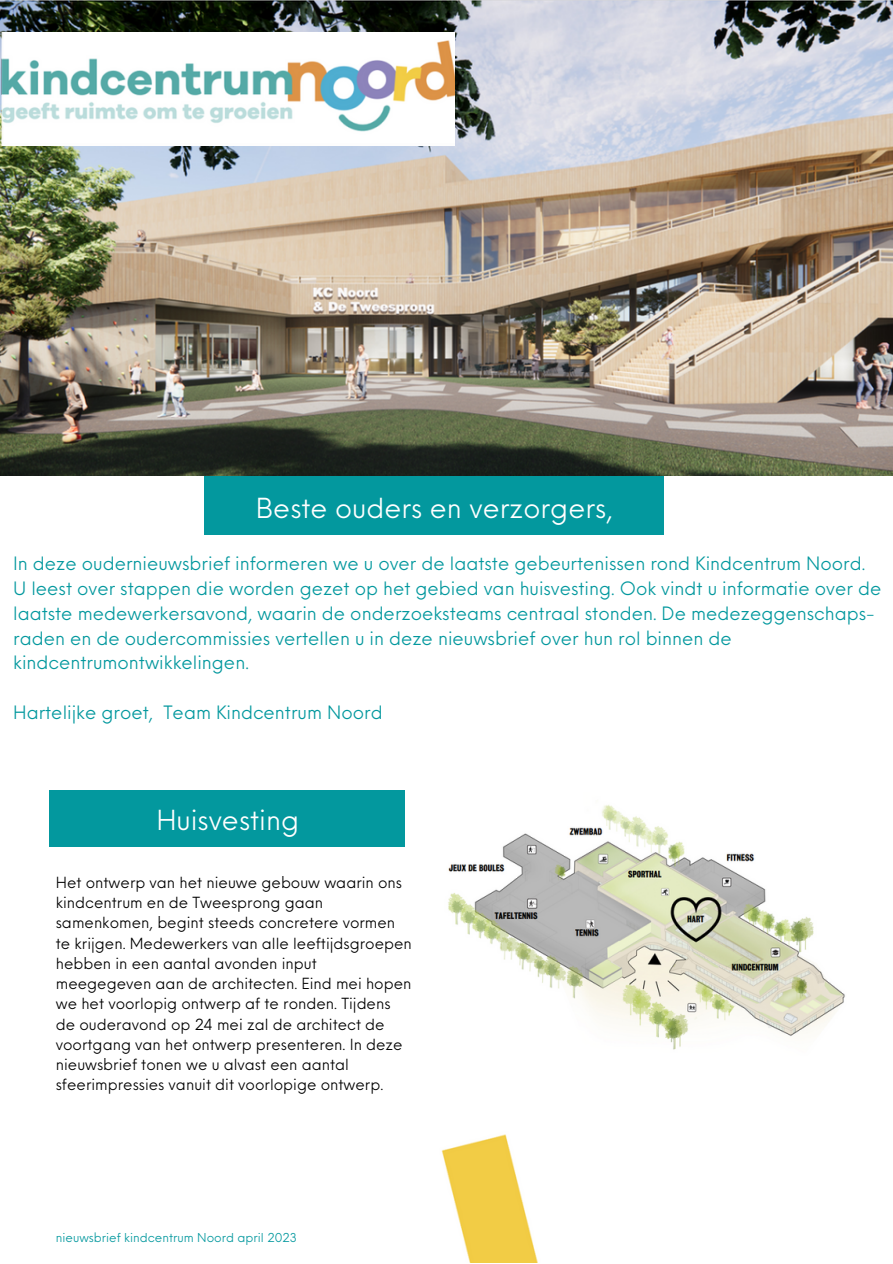
<style>
.page{position:relative;width:893px;height:1264px;background:#fff}
.page>*{position:absolute;margin:0;border:0;box-sizing:border-box;transform-origin:0 0}
.t1{font:27px "Neue Einstellung";color:#fff}
.t2{font:18px/24.8px "Neue Einstellung";color:#03989e}
.t3{font:15px/20.2px "Neue Einstellung";color:#000}
.t4{font:12px "Neue Einstellung";color:#03989e}
</style>
<div class="page">
<img style="left:0;top:475px;width:889px;height:787px">
<img style="left:0;top:0;width:892px;height:475px">
<img style="left:0;top:32px;width:454px;height:114px">
<div style="left:205px;top:476px;width:459px;height:59px;background:#03989e"></div>
<div style="left:49px;top:789px;width:356px;height:58px;background:#03989e"></div>
<img style="left:434px;top:789px;width:418px;height:266px">
<h1 class="t1" style="left:256px;top:484px;width:358px">Beste ouders en verzorgers,</h1>
<p class="t2" style="left:13px;top:549px;width:869px">In deze oudernieuwsbrief informeren we u over de laatste gebeurtenissen rond Kindcentrum Noord.<br>U leest over stappen die worden gezet op het gebied van huisvesting. Ook vindt u informatie over de laatste medewerkersavond, waarin de onderzoeksteams centraal stonden. De medezeggenschaps&shy;raden en de oudercommissies vertellen u in deze nieuwsbrief over hun rol binnen de kindcentrumontwikkelingen.</p>
<p class="t2" style="left:13px;top:698px;width:371px">Hartelijke groet, Team Kindcentrum Noord</p>
<h1 class="t1" style="left:156px;top:796px;width:144px">Huisvesting</h1>
<p class="t3" style="left:56px;top:870px;width:357px">Het ontwerp van het nieuwe gebouw waarin ons kindcentrum en de Tweesprong gaan samenkomen, begint steeds concretere vormen te krijgen. Medewerkers van alle leeftijdsgroepen hebben in een aantal avonden input meegegeven aan de architecten. Eind mei hopen we het voorlopig ontwerp af te ronden. Tijdens de ouderavond op 24 mei zal de architect de voortgang van het ontwerp presenteren. In deze nieuwsbrief tonen we u alvast een aantal sfeerimpressies vanuit dit voorlopige ontwerp.</p>
<p class="t4" style="left:56px;top:1226px;width:242px">nieuwsbrief kindcentrum Noord april 2023</p>
</div>
